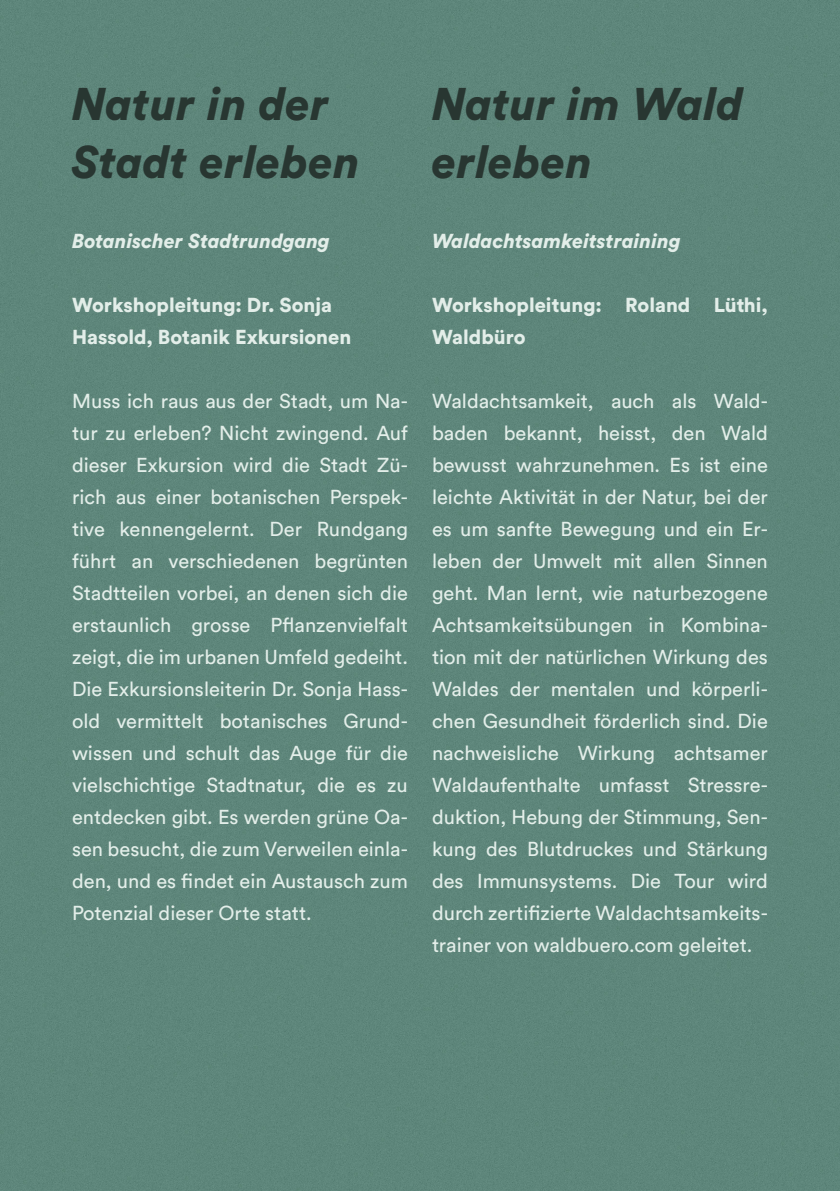
<style>
.page{position:relative;width:840px;height:1191px;background:#fff}
.page>*{position:absolute;margin:0;border:0;box-sizing:border-box;transform-origin:0 0}
.t1{font:italic 900 45.2px/58px "Circular Std";color:#283631}
.t2{font:20px/32px "Circular Std";color:#e3eee9;text-align:justify}
.t3{font:900 20px/32px "Circular Std";color:#e3eee9}
.t4{font:italic 900 20px "Circular Std";color:#e3eee9}
</style>
<div class="page">
<div style="left:0;top:0;width:839px;height:1191px;background:#5e867b"></div>
<p class="t1" style="left:72px;top:74px;width:289px">Natur in der<br>Stadt erleben</p>
<p class="t4" style="left:72px;top:228px;width:259px">Botanischer Stadtrundgang</p>
<p class="t3" style="left:72px;top:289px;width:261px">Workshopleitung: Dr. Sonja</p>
<p class="t3" style="left:72px;top:321px;width:280px">Hassold, Botanik Exkursionen</p>
<p class="t2" style="left:72px;top:385px;width:337px">Muss ich raus aus der Stadt, um Na&shy;tur zu erleben? Nicht zwingend. Auf dieser Exkursion wird die Stadt Zü&shy;rich aus einer botanischen Perspek&shy;tive kennengelernt. Der Rundgang führt an verschiedenen begrünten Stadtteilen vorbei, an denen sich die erstaunlich grosse Pflanzenvielfalt zeigt, die im urbanen Umfeld gedeiht.<br>Die Exkursionsleiterin Dr. Sonja Hass&shy;old vermittelt botanisches Grund&shy;wissen und schult das Auge für die vielschichtige Stadtnatur, die es zu entdecken gibt. Es werden grüne Oa&shy;sen besucht, die zum Verweilen einla&shy;den, und es findet ein Austausch zum Potenzial dieser Orte statt.</p>
<p class="t1" style="left:432px;top:74px;width:313px">Natur im Wald erleben</p>
<p class="t4" style="left:432px;top:228px;width:250px">Waldachtsamkeitstraining</p>
<p class="t3" style="left:432px;top:289px;width:337px">Workshopleitung: Roland Lüthi,<br>Waldbüro</p>
<p class="t2" style="left:432px;top:385px;width:337px">Waldachtsamkeit, auch als Wald&shy;baden bekannt, heisst, den Wald bewusst wahrzunehmen. Es ist eine leichte Aktivität in der Natur, bei der es um sanfte Bewegung und ein Er&shy;leben der Umwelt mit allen Sinnen geht. Man lernt, wie naturbezogene Achtsamkeitsübungen in Kombina&shy;tion mit der natürlichen Wirkung des Waldes der mentalen und körperli&shy;chen Gesundheit förderlich sind. Die nachweisliche Wirkung achtsamer Waldaufenthalte umfasst Stressre&shy;duktion, Hebung der Stimmung, Sen&shy;kung des Blutdruckes und Stärkung des Immunsystems. Die Tour wird durch zertifizierte Waldachtsamkeits&shy;trainer von waldbuero.com geleitet.</p>
</div>
